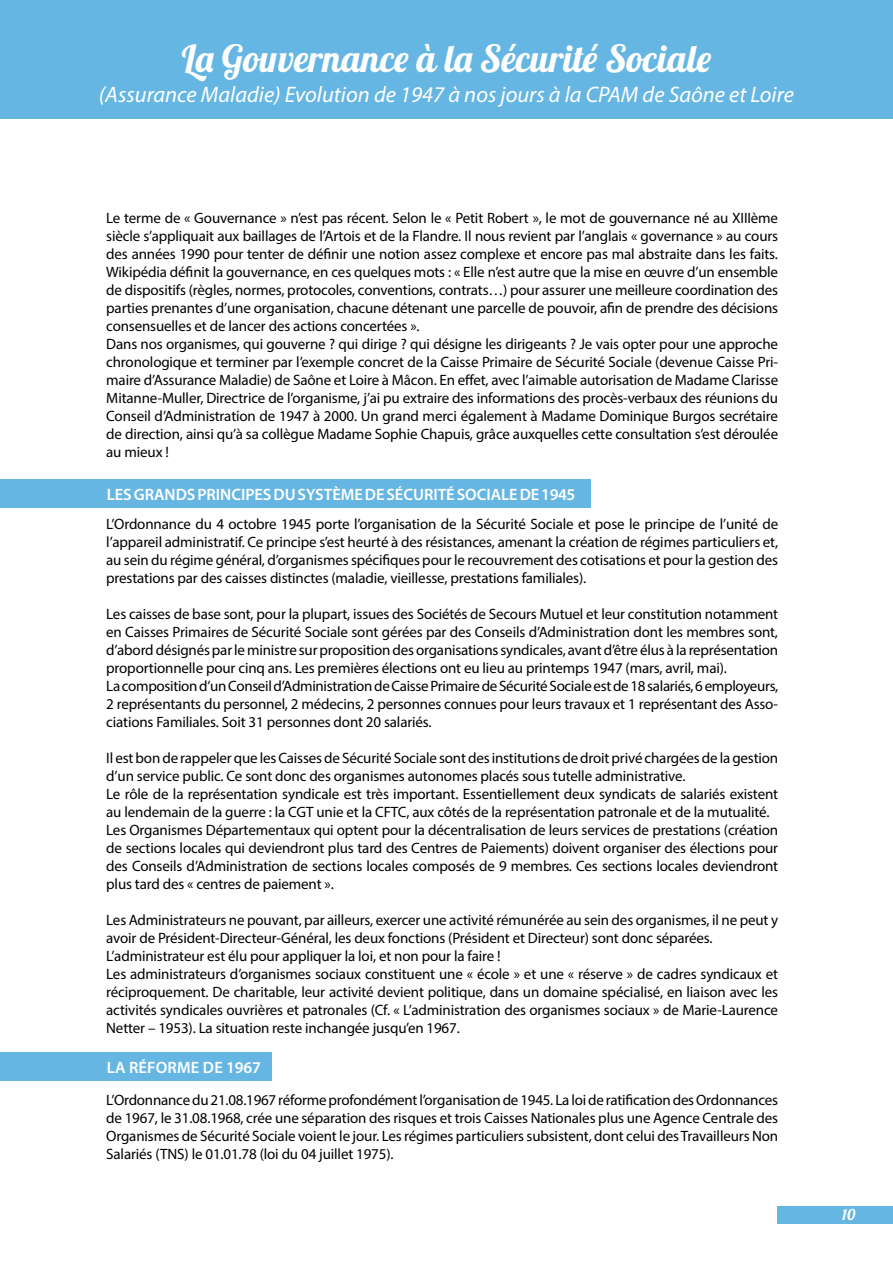
<style>
.page{position:relative;width:893px;height:1263px;background:#fff}
.page>*{position:absolute;margin:0;border:0;box-sizing:border-box;transform-origin:0 0}
.t1{font:37.5px "Lobster 1.4";letter-spacing:.015em;color:#fff}
.t2{font:italic 22.5px "Myriad Pro";color:#fff}
.t3{font:600 16.5px "Myriad Pro";letter-spacing:-.005em;color:#fff}
.t4{font:15px/18px "Myriad Pro";letter-spacing:-.01em;color:#000}
.t5{font:15px "Lobster 1.4";color:#fff}
</style>
<div class="page">
<div style="left:0;top:0;width:893px;height:119px;background:#66b6e3"></div>
<div style="left:0;top:480px;width:591px;height:28px;background:#66b6e3"></div>
<div style="left:0;top:1052px;width:271px;height:29px;background:#66b6e3"></div>
<div style="left:778px;top:1205px;width:115px;height:18px;background:#66b6e3"></div>
<h1 class="t1" style="left:182px;top:35px;width:531px">La Gouvernance à la Sécurité Sociale</h1>
<h2 class="t2" style="left:99px;top:81px;width:696px">(Assurance Maladie) Evolution de 1947 à nos jours à la CPAM de Saône et Loire</h2>
<p class="t4" style="left:106px;top:209px;width:673px">Le terme de « Gouvernance » n’est pas récent. Selon le « Petit Robert », le mot de gouvernance né au XIIIème siècle s’appliquait aux baillages de l’Artois et de la Flandre. Il nous revient par l’anglais « governance » au cours des années 1990 pour tenter de définir une notion assez complexe et encore pas mal abstraite dans les faits.<br>Wikipédia définit la gouvernance, en ces quelques mots : « Elle n’est autre que la mise en œuvre d’un ensemble de dispositifs (règles, normes, protocoles, conventions, contrats…) pour assurer une meilleure coordination des parties prenantes d’une organisation, chacune détenant une parcelle de pouvoir, afin de prendre des décisions consensuelles et de lancer des actions concertées ».<br>Dans nos organismes, qui gouverne ? qui dirige ? qui désigne les dirigeants ? Je vais opter pour une approche chronologique et terminer par l’exemple concret de la Caisse Primaire de Sécurité Sociale (devenue Caisse Pri&shy;maire d’Assurance Maladie) de Saône et Loire à Mâcon. En effet, avec l’aimable autorisation de Madame Clarisse Mitanne-Muller, Directrice de l’organisme, j’ai pu extraire des informations des procès-verbaux des réunions du Conseil d’Administration de 1947 à 2000. Un grand merci également à Madame Dominique Burgos secrétaire de direction, ainsi qu’à sa collègue Madame Sophie Chapuis, grâce auxquelles cette consultation s’est déroulée au mieux !</p>
<p class="t3" style="left:107px;top:484px;width:470px">LES GRANDS PRINCIPES DU SYSTÈME DE SÉCURITÉ SOCIALE DE 1945</p>
<p class="t4" style="left:106px;top:515px;width:673px;text-align:justify">L’Ordonnance du 4 octobre 1945 porte l’organisation de la Sécurité Sociale et pose le principe de l’unité de l’appareil administratif. Ce principe s’est heurté à des résistances, amenant la création de régimes particuliers et, au sein du régime général, d’organismes spécifiques pour le recouvrement des cotisations et pour la gestion des prestations par des caisses distinctes (maladie, vieillesse, prestations familiales).</p>
<p class="t4" style="left:106px;top:605px;width:673px">Les caisses de base sont, pour la plupart, issues des Sociétés de Secours Mutuel et leur constitution notamment en Caisses Primaires de Sécurité Sociale sont gérées par des Conseils d’Administration dont les membres sont, d’abord désignés par le ministre sur proposition des organisations syndicales, avant d’être élus à la représentation proportionnelle pour cinq ans. Les premières élections ont eu lieu au printemps 1947 (mars, avril, mai).<br>La composition d’un Conseil d’Administration de Caisse Primaire de Sécurité Sociale est de 18 salariés, 6 employeurs, 2 représentants du personnel, 2 médecins, 2 personnes connues pour leurs travaux et 1 représentant des Asso&shy;ciations Familiales. Soit 31 personnes dont 20 salariés.</p>
<p class="t4" style="left:106px;top:749px;width:673px">Il est bon de rappeler que les Caisses de Sécurité Sociale sont des institutions de droit privé chargées de la gestion d’un service public. Ce sont donc des organismes autonomes placés sous tutelle administrative.<br>Le rôle de la représentation syndicale est très important. Essentiellement deux syndicats de salariés existent au lendemain de la guerre : la CGT unie et la CFTC, aux côtés de la représentation patronale et de la mutualité.<br>Les Organismes Départementaux qui optent pour la décentralisation de leurs services de prestations (création de sections locales qui deviendront plus tard des Centres de Paiements) doivent organiser des élections pour des Conseils d’Administration de sections locales composés de 9 membres. Ces sections locales deviendront plus tard des « centres de paiement ».</p>
<p class="t4" style="left:106px;top:911px;width:673px">Les Administrateurs ne pouvant, par ailleurs, exercer une activité rémunérée au sein des organismes, il ne peut y avoir de Président-Directeur-Général, les deux fonctions (Président et Directeur) sont donc séparées.<br>L’administrateur est élu pour appliquer la loi, et non pour la faire !<br>Les administrateurs d’organismes sociaux constituent une « école » et une « réserve » de cadres syndicaux et réciproquement. De charitable, leur activité devient politique, dans un domaine spécialisé, en liaison avec les activités syndicales ouvrières et patronales (Cf. « L’administration des organismes sociaux » de Marie-Laurence Netter – 1953). La situation reste inchangée jusqu’en 1967.</p>
<p class="t3" style="left:107px;top:1056px;width:156px">LA RÉFORME DE 1967</p>
<p class="t4" style="left:106px;top:1091px;width:673px;text-align:justify">L’Ordonnance du 21.08.1967 réforme profondément l’organisation de 1945. La loi de ratification des Ordonnances de 1967, le 31.08.1968, crée une séparation des risques et trois Caisses Nationales plus une Agence Centrale des Organismes de Sécurité Sociale voient le jour. Les régimes particuliers subsistent, dont celui des Travailleurs Non Salariés (TNS) le 01.01.78 (loi du 04 juillet 1975).</p>
<p class="t5" style="left:842px;top:1205px;width:15px">10</p>
</div>
